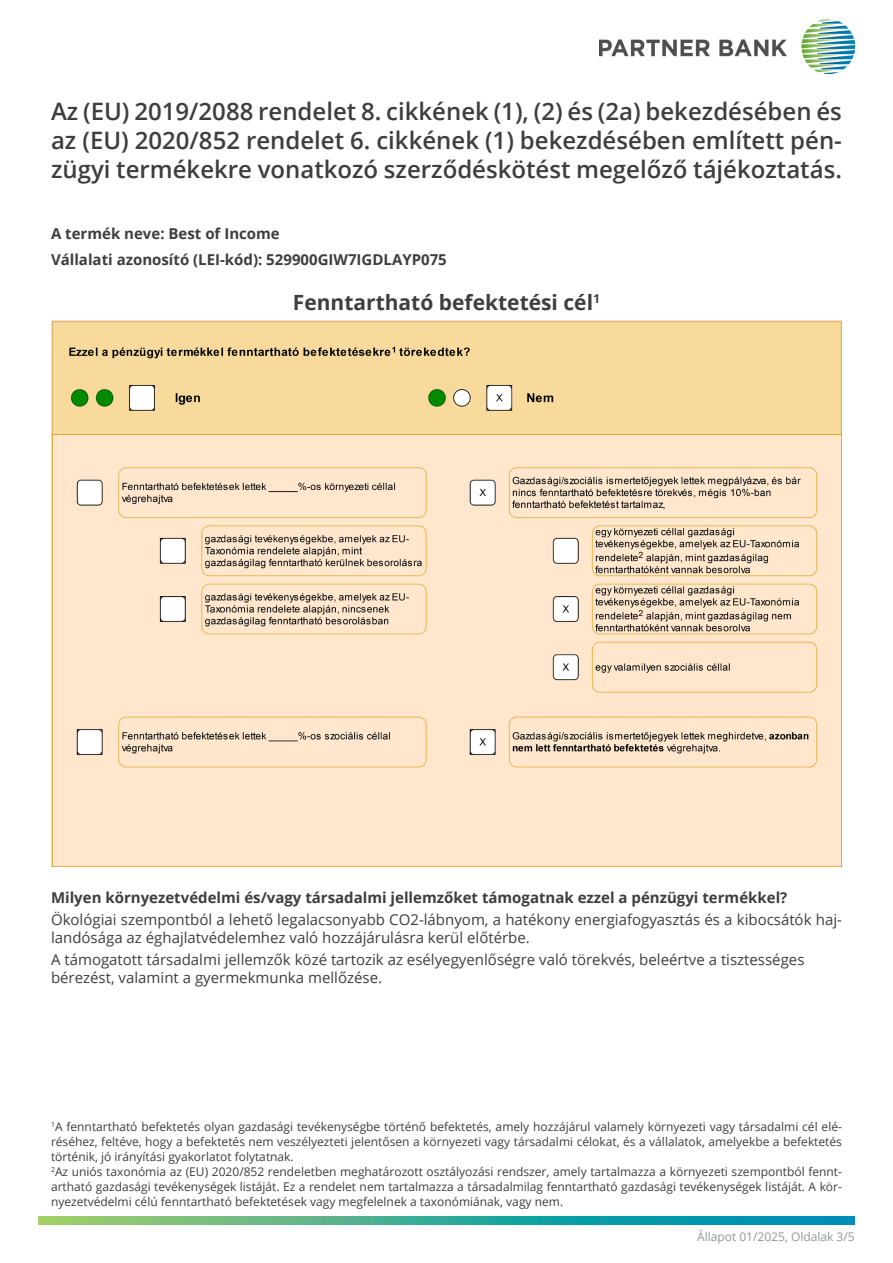
<style>
.page{position:relative;width:893px;height:1263px;background:#fff}
.page>*{position:absolute;margin:0;border:0;box-sizing:border-box;transform-origin:0 0}
.Fließtext{font:600 24px/28.8px "Open Sans";color:#3e3e3f;text-align:justify}
.Fließtext-2{font:700 21px "Open Sans";color:#3e3e3f}
.Fließtext-3{font:15px/18px "Open Sans";color:#3e3e3f}
.Fließtext-4{font:700 15px "Open Sans";color:#3e3e3f}
.Fließtext-5{font:12px/15px "Open Sans";color:#3e3e3f;text-align:justify}
.t1{font:12px "Open Sans";color:#939598}
</style>
<div class="page">
<svg style="left:38px;top:1216px;width:817px;height:9px;background:#3caa96"></svg>
<img style="left:600px;top:20px;width:255px;height:53px">
<img style="left:52px;top:321px;width:789px;height:545px">
<p class="Fließtext" style="left:51px;top:97px;width:792px">Az (EU) 2019/2088 rendelet 8. cikkének (1), (2) és (2a) bekezdésében és az (EU) 2020/852 rendelet 6. cikkének (1) bekezdésében említett pén&shy;zügyi termékekre vonatkozó szerződéskötést megelőző tájékoztatás.</p>
<p class="Fließtext-4" style="left:51px;top:222px;width:230px">A termék neve: Best of Income</p>
<p class="Fließtext-4" style="left:51px;top:249px;width:397px">Vállalati azonosító (LEI-kód): 529900GIW7IGDLAYP075</p>
<p class="Fließtext-2" style="left:293px;top:287px;width:309px">Fenntartható befektetési cél<sup>1</sup></p>
<p class="Fließtext-4" style="left:51px;top:887px;width:738px">Milyen környezetvédelmi és/vagy társadalmi jellemzőket támogatnak ezzel a pénzügyi termékkel?</p>
<p class="Fließtext-3" style="left:51px;top:910px;width:792px">Ökológiai szempontból a lehető legalacsonyabb CO2-lábnyom, a hatékony energiafogyasztás és a kibocsátók haj&shy;landósága az éghajlatvédelemhez való hozzájárulásra kerül előtérbe.</p>
<p class="Fließtext-3" style="left:51px;top:950px;width:755px">A támogatott társadalmi jellemzők közé tartozik az esélyegyenlőségre való törekvés, beleértve a tisztességes</p>
<p class="Fließtext-3" style="left:51px;top:968px;width:333px">bérezést, valamint a gyermekmunka mellőzése.</p>
<p class="Fließtext-5" style="left:51px;top:1118px;width:792px"><sup>1</sup>A fenntartható befektetés olyan gazdasági tevékenységbe történő befektetés, amely hozzájárul valamely környezeti vagy társadalmi cél elé&shy;réséhez, feltéve, hogy a befektetés nem veszélyezteti jelentősen a környezeti vagy társadalmi célokat, és a vállalatok, amelyekbe a befektetés történik, jó irányítási gyakorlatot folytatnak.</p>
<p class="Fließtext-5" style="left:51px;top:1163px;width:792px"><sup>2</sup>Az uniós taxonómia az (EU) 2020/852 rendeletben meghatározott osztályozási rendszer, amely tartalmazza a környezeti szempontból fennt&shy;artható gazdasági tevékenységek listáját. Ez a rendelet nem tartalmazza a társadalmilag fenntartható gazdasági tevékenységek listáját. A kör&shy;nyezetvédelmi célú fenntartható befektetések vagy megfelelnek a taxonómiának, vagy nem.</p>
<p class="t1" style="left:697px;top:1229px;width:159px">Állapot 01/2025, Oldalak 3/5</p>
</div>
